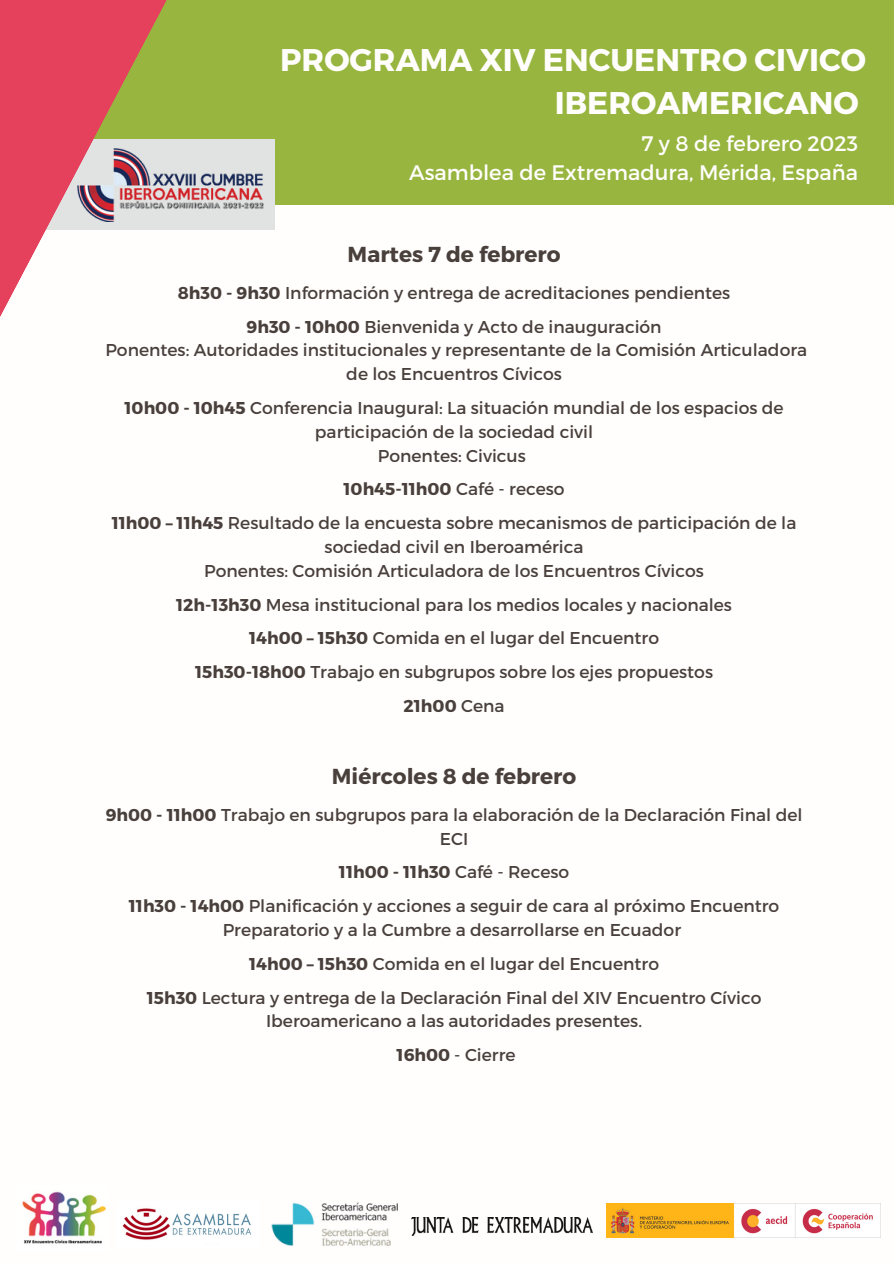
<style>
.page{position:relative;width:894px;height:1264px;background:#fff}
.page>*{position:absolute;margin:0;border:0;box-sizing:border-box;transform-origin:0 0}
.t1{font:700 31.35px/42.9px "Montserrat";color:#fffefd;text-align:right}
.t2{font:700 21.6px "Montserrat";color:#49403c}
.t3{font:21px/29.2px "Montserrat";color:#fffefd;text-align:right}
.t4{font:17.1px/33.8px "Montserrat";color:#49403c;text-align:center}
.s1{font-weight:700}
</style>
<div class="page">
<div style="left:0;top:0;width:893px;height:204px;background:#97b53f"></div>
<div style="left:0;top:140px;width:275px;height:90px;background:#e1e3e2"></div>
<svg style="left:0;top:0;width:170px;height:317px;fill:#e5415c"></svg>
<img style="left:271px;top:1202px;width:127px;height:44px">
<img style="left:411px;top:1217px;width:181px;height:18px">
<img style="left:606px;top:1203px;width:273px;height:34px">
<img style="left:22px;top:1191px;width:84px;height:53px">
<img style="left:77px;top:148px;width:186px;height:74px">
<img style="left:122px;top:1208px;width:130px;height:32px">
<h1 class="t1" style="left:280px;top:37px;width:587px">PROGRAMA XIV ENCUENTRO CIVICO<br>IBEROAMERICANO</h1>
<p class="t3" style="left:409px;top:127px;width:450px">7 y 8 de febrero 2023<br>Asamblea de Extremadura, Mérida, España</p>
<p class="t2" style="left:347px;top:240px;width:214px">Martes 7 de febrero</p>
<p class="t4" style="left:178px;top:275px;width:553px"><span class="s1">8h30 - 9h30</span> Información y entrega de acreditaciones pendientes<br><span class="s1">9h30 - 10h00</span> Bienvenida y Acto de inauguración</p>
<p class="t4" style="left:105px;top:337px;width:703px;line-height:23.7px">Ponentes: Autoridades institucionales y representante de la Comisión Articuladora de los Encuentros Cívicos</p>
<p class="t4" style="left:124px;top:395px;width:660px;line-height:23.7px"><span class="s1">10h00 - 10h45</span> Conferencia Inaugural: La situación mundial de los espacios de participación de la sociedad civil<br>Ponentes: Civicus</p>
<p class="t4" style="left:112px;top:471px;width:686px"><span class="s1">10h45-11h00</span> Café - receso<br><span class="s1">11h00 – 11h45</span> Resultado de la encuesta sobre mecanismos de participación de la</p>
<p class="t4" style="left:204px;top:534px;width:501px;line-height:23.7px">sociedad civil en Iberoamérica<br>Ponentes: Comisión Articuladora de los Encuentros Cívicos</p>
<p class="t4" style="left:176px;top:586px;width:557px"><span class="s1">12h-13h30</span> Mesa institucional para los medios locales y nacionales <span class="s1">14h00 – 15h30</span> Comida en el lugar del Encuentro<br><span class="s1">15h30-18h00</span> Trabajo en subgrupos sobre los ejes propuestos <span class="s1">21h00</span> Cena</p>
<p class="t2" style="left:332px;top:762px;width:246px">Miércoles 8 de febrero</p>
<p class="t4" style="left:106px;top:802px;width:698px;line-height:23.7px"><span class="s1">9h00 - 11h00</span> Trabajo en subgrupos para la elaboración de la Declaración Final del<br>ECI</p>
<p class="t4" style="left:129px;top:854px;width:651px"><span class="s1">11h00 - 11h30</span> Café - Receso<br><span class="s1">11h30 - 14h00</span> Planificación y acciones a seguir de cara al próximo Encuentro</p>
<p class="t4" style="left:147px;top:912px;width:616px">Preparatorio y a la Cumbre a desarrollarse en Ecuador<br><span class="s1">14h00 – 15h30</span> Comida en el lugar del Encuentro<br><span class="s1">15h30</span> Lectura y entrega de la Declaración Final del XIV Encuentro Cívico</p>
<p class="t4" style="left:266px;top:1003px;width:377px">Iberoamericano a las autoridades presentes.<br><span class="s1">16h00</span> - Cierre</p>
</div>
